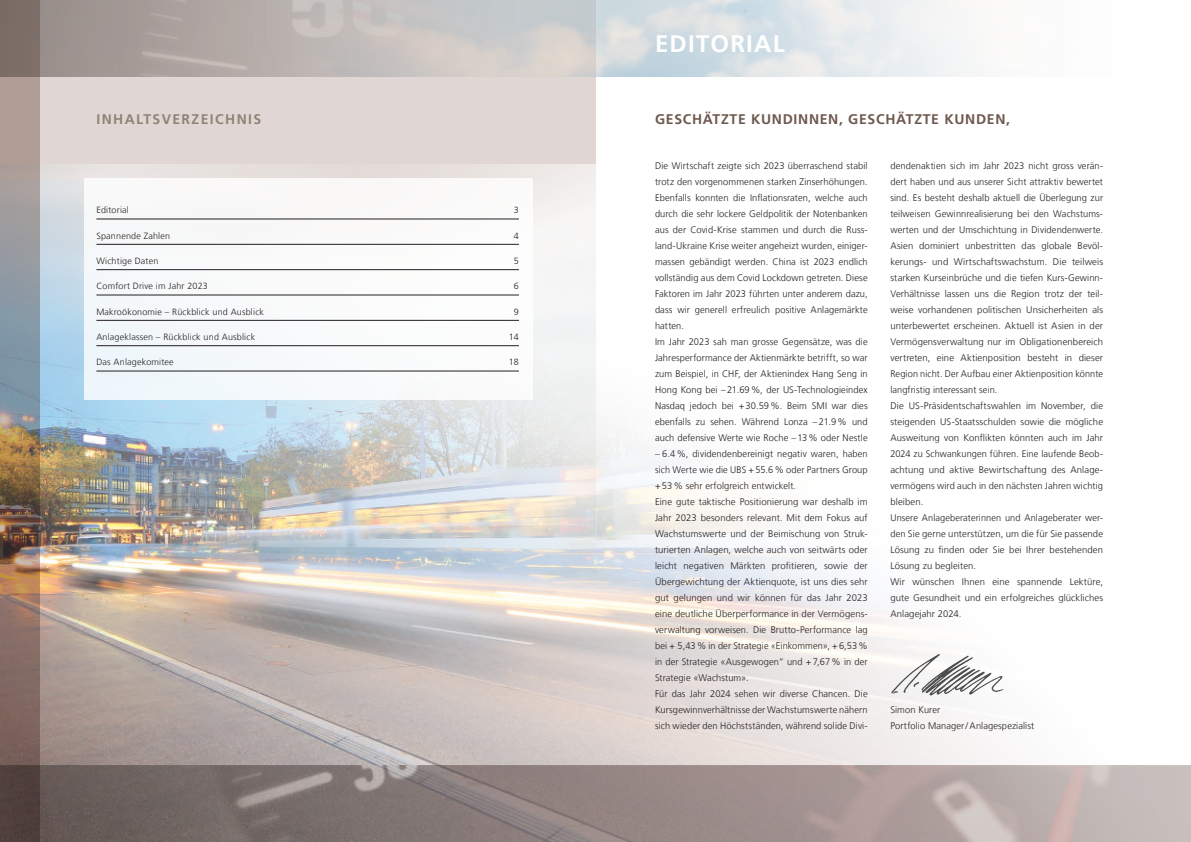
<style>
.page{position:relative;width:1191px;height:842px;background:#fff}
.page>*{position:absolute;margin:0;border:0;box-sizing:border-box;transform-origin:0 0}
.t1{font:700 24px "Frutiger LT Com";letter-spacing:.05em;color:#fff}
.t2{font:700 14px "Frutiger LT Com";letter-spacing:.05em;color:#6e594f}
.t3{font:700 14px "Frutiger LT Com";letter-spacing:.1em;color:#928276}
.t4{font:300 9.5px/16px "Frutiger LT Com";letter-spacing:.01em;color:#231f20}
.t5{font:300 9px "Frutiger LT Com";letter-spacing:.02em;color:#231f20}
</style>
<div class="page">
<div style="left:0;top:0;width:595px;height:590px;background:#e0d7d4"></div>
<img style="left:40px;top:164px;width:555px;height:16px">
<img style="left:40px;top:180px;width:961px;height:585px">
<img style="left:40px;top:765px;width:1151px;height:77px">
<svg style="left:0;top:77px;width:40px;height:765px"></svg>
<div style="left:85px;top:178px;width:448px;height:222px;background:#fff"></div>
<hr style="left:96px;top:219px;width:423px;height:1px;background:#231f20">
<hr style="left:96px;top:244px;width:423px;height:1px;background:#231f20">
<hr style="left:96px;top:269px;width:423px;height:1px;background:#231f20">
<hr style="left:96px;top:295px;width:423px;height:1px;background:#231f20">
<hr style="left:96px;top:320px;width:423px;height:1px;background:#231f20">
<hr style="left:96px;top:345px;width:423px;height:1px;background:#231f20">
<hr style="left:96px;top:371px;width:423px;height:1px;background:#231f20">
<svg style="left:891px;top:654px;width:113px;height:41px"></svg>
<svg style="left:0;top:0;width:529px;height:77px"></svg>
<h2 class="t3" style="left:96px;top:111px;width:166px">INHALTSVERZEICHNIS</h2>
<p class="t5" style="left:96px;top:205px;width:34px">Editorial</p>
<p class="t5" style="left:514px;top:205px;width:7px">3</p>
<p class="t5" style="left:96px;top:230px;width:75px">Spannende Zahlen</p>
<p class="t5" style="left:514px;top:230px;width:7px">4</p>
<p class="t5" style="left:96px;top:255px;width:64px">Wichtige Daten</p>
<p class="t5" style="left:514px;top:255px;width:7px">5</p>
<p class="t5" style="left:96px;top:281px;width:113px">Comfort Drive im Jahr 2023</p>
<p class="t5" style="left:514px;top:281px;width:7px">6</p>
<p class="t5" style="left:96px;top:306px;width:169px">Makroökonomie – Rückblick und Ausblick</p>
<p class="t5" style="left:514px;top:306px;width:7px">9</p>
<p class="t5" style="left:96px;top:331px;width:160px">Anlageklassen – Rückblick und Ausblick</p>
<p class="t5" style="left:509px;top:331px;width:12px">14</p>
<p class="t5" style="left:96px;top:357px;width:79px">Das Anlagekomitee</p>
<p class="t5" style="left:509px;top:357px;width:12px">18</p>
<h1 class="t1" style="left:655px;top:30px;width:131px">EDITORIAL</h1>
<h2 class="t2" style="left:655px;top:111px;width:356px">GESCHÄTZTE KUNDINNEN, GESCHÄTZTE KUNDEN,</h2>
<p class="t4" style="left:655px;top:157px;width:214px">Die Wirtschaft zeigte sich 2023 überraschend stabil trotz den vorgenommenen starken Zinserhöhungen.<br>Ebenfalls konnten die Inflationsraten, welche auch durch die sehr lockere Geldpolitik der Notenbanken aus der Covid-Krise stammen und durch die Russ&shy;land-Ukraine Krise weiter angeheizt wurden, einiger&shy;massen gebändigt werden. China ist 2023 endlich vollständig aus dem Covid Lockdown getreten. Diese Faktoren im Jahr 2023 führten unter anderem dazu, dass wir generell erfreulich positive Anlagemärkte hatten.<br>Im Jahr 2023 sah man grosse Gegensätze, was die Jahresperformance der Aktienmärkte betrifft, so war zum Beispiel, in CHF, der Aktienindex Hang Seng in Hong Kong bei – 21.69%, der US-Technologieindex Nasdaq jedoch bei +30.59%. Beim SMI war dies ebenfalls zu sehen. Während Lonza – 21.9% und auch defensive Werte wie Roche – 13% oder Nestle</p>
<p class="t4" style="left:655px;top:445px;width:214px">– 6.4%, dividendenbereinigt negativ waren, haben sich Werte wie die UBS +55.6% oder Partners Group +53% sehr erfolgreich entwickelt.<br>Eine gute taktische Positionierung war deshalb im Jahr 2023 besonders relevant. Mit dem Fokus auf Wachstumswerte und der Beimischung von Struk&shy;turierten Anlagen, welche auch von seitwärts oder leicht negativen Märkten profitieren, sowie der Übergewichtung der Aktienquote, ist uns dies sehr gut gelungen und wir können für das Jahr 2023 eine deutliche Überperformance in der Vermögens&shy;verwaltung vorweisen. Die Brutto-Performance lag bei + 5,43% in der Strategie «Einkommen», +6,53% in der Strategie «Ausgewogen“ und +7,67% in der Strategie «Wachstum».<br>Für das Jahr 2024 sehen wir diverse Chancen. Die Kursgewinnverhältnisse der Wachstumswerte nähern sich wieder den Höchstständen, während solide Divi-</p>
<p class="t4" style="left:890px;top:157px;width:214px">dendenaktien sich im Jahr 2023 nicht gross verän&shy;dert haben und aus unserer Sicht attraktiv bewertet sind. Es besteht deshalb aktuell die Überlegung zur teilweisen Gewinnrealisierung bei den Wachstums&shy;werten und der Umschichtung in Dividendenwerte.<br>Asien dominiert unbestritten das globale Bevöl&shy;kerungs- und Wirtschaftswachstum. Die teilweis starken Kurseinbrüche und die tiefen Kurs-Gewinn-Verhältnisse lassen uns die Region trotz der teil&shy;weise vorhandenen politischen Unsicherheiten als unterbewertet erscheinen. Aktuell ist Asien in der Vermögensverwaltung nur im Obligationenbereich vertreten, eine Aktienposition besteht in dieser Region nicht. Der Aufbau einer Aktienposition könnte langfristig interessant sein.<br>Die US-Präsidentschaftswahlen im November, die steigenden US-Staatsschulden sowie die mögliche Ausweitung von Konflikten könnten auch im Jahr 2024 zu Schwankungen führen. Eine laufende Beob&shy;achtung und aktive Bewirtschaftung des Anlage&shy;vermögens wird auch in den nächsten Jahren wichtig bleiben.<br>Unsere Anlageberaterinnen und Anlageberater wer&shy;den Sie gerne unterstützen, um die für Sie passende Lösung zu finden oder Sie bei Ihrer bestehenden Lösung zu begleiten.<br>Wir wünschen Ihnen eine spannende Lektüre, gute Gesundheit und ein erfolgreiches glückliches Anlagejahr 2024.</p>
<p class="t4" style="left:890px;top:701px;width:145px">Simon Kurer<br>Portfolio Manager/Anlagespezialist</p>
</div>
